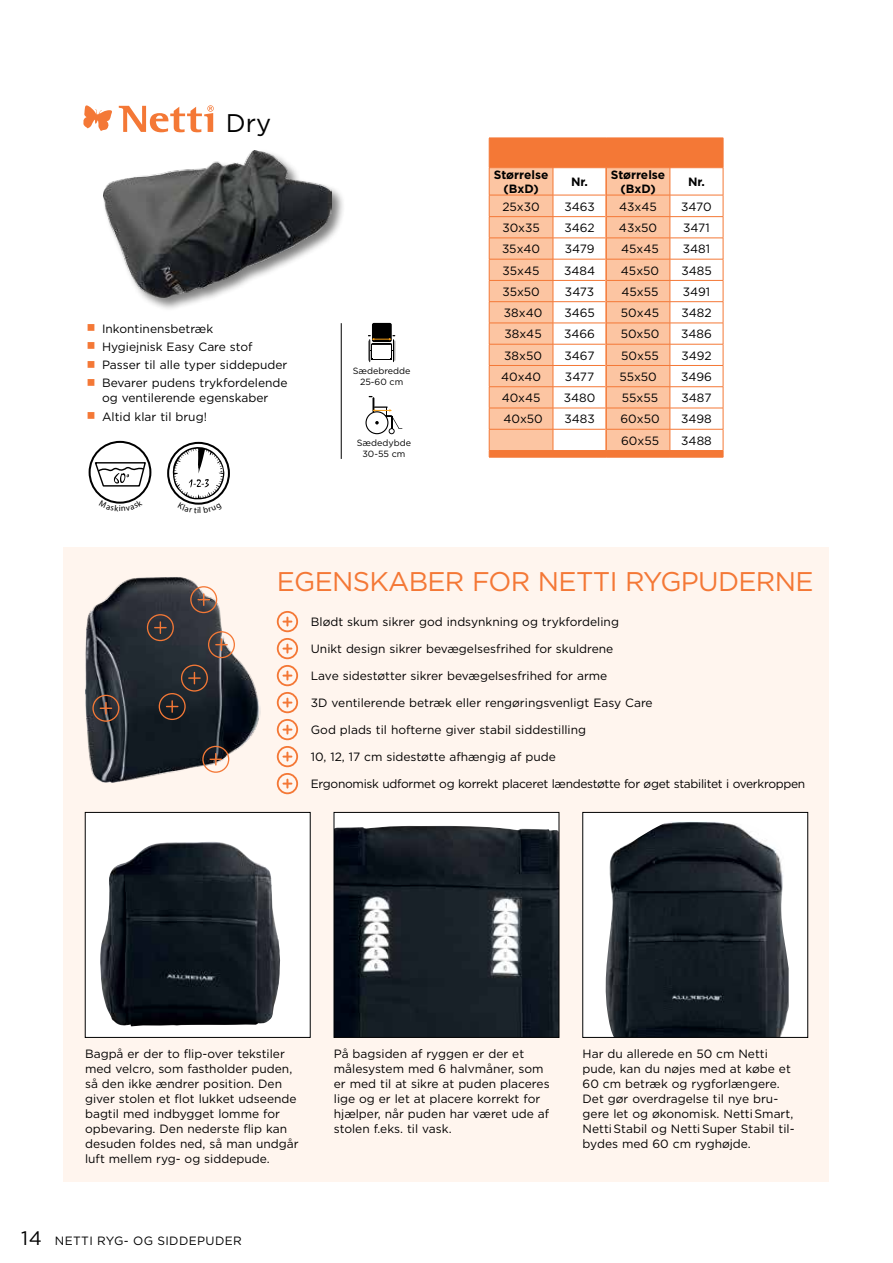
<style>
.page{position:relative;width:893px;height:1263px;background:#fff}
.page>*{position:absolute;margin:0;border:0;box-sizing:border-box;transform-origin:0 0}
.t1{font:27px "Gotham";letter-spacing:-.025em;color:#f47836}
.t2{font:25.5px "Gotham";color:#000}
.t3{font:12px/15px "Gotham";color:#000}
.t4{font:12px "Gotham";letter-spacing:-.025em;color:#000}
.t5{font:700 12px/13.5px "Gotham";color:#000;text-align:center}
.t6{font:9px/10.5px "Gotham";color:#000;text-align:center}
.t7{font:8.55px "Agfa Rotis Sans Serif";color:#000}
.s1{font-size:19.5px}
</style>
<div class="page">
<div style="left:102px;top:149px;width:244px;height:163px;background:#000;opacity:.5"></div>
<img style="left:103px;top:150px;width:229px;height:148px">
<svg style="left:83px;top:105px;width:29px;height:26px"></svg>
<svg style="left:119px;top:105px;width:95px;height:27px"></svg>
<div style="left:372px;top:323px;width:20px;height:19px;background:#000;border-radius:2px"></div>
<svg style="left:368px;top:335px;width:28px;height:27px"></svg>
<svg style="left:365px;top:411px;width:23px;height:23px"></svg>
<div style="left:367px;top:412px;width:20px;height:21px;background:#fff;border-radius:50%"></div>
<svg style="left:369px;top:396px;width:33px;height:38px"></svg>
<hr style="left:341px;top:323px;width:1px;height:136px;background:#000">
<div style="left:64px;top:547px;width:765px;height:635px;background:#fff5ee"></div>
<div style="left:85px;top:812px;width:225px;height:225px;background:#fff"></div>
<img style="left:100px;top:842px;width:180px;height:185px">
<div style="left:583px;top:812px;width:225px;height:225px;background:#fff"></div>
<img style="left:605px;top:821px;width:184px;height:214px">
<div style="left:583px;top:812px;width:225px;height:225px;border:1px solid #000"></div>
<div style="left:334px;top:812px;width:225px;height:225px;background:#fff"></div>
<img style="left:336px;top:826px;width:221px;height:209px">
<div style="left:334px;top:812px;width:225px;height:225px;border:1px solid #000"></div>
<img style="left:86px;top:577px;width:175px;height:205px">
<div style="left:190px;top:586px;width:27px;height:27px;border:1px solid #f47836;border-radius:50%"></div>
<svg style="left:198px;top:594px;width:11px;height:11px"></svg>
<div style="left:208px;top:631px;width:27px;height:27px;border:1px solid #f47836;border-radius:50%"></div>
<svg style="left:216px;top:639px;width:11px;height:11px"></svg>
<div style="left:147px;top:614px;width:27px;height:27px;border:1px solid #f47836;border-radius:50%"></div>
<svg style="left:155px;top:622px;width:11px;height:11px"></svg>
<div style="left:181px;top:665px;width:27px;height:27px;border:1px solid #f47836;border-radius:50%"></div>
<svg style="left:189px;top:672px;width:11px;height:12px"></svg>
<div style="left:159px;top:693px;width:27px;height:27px;border:1px solid #f47836;border-radius:50%"></div>
<svg style="left:167px;top:701px;width:11px;height:11px"></svg>
<div style="left:202px;top:746px;width:27px;height:27px;border:1px solid #f47836;border-radius:50%"></div>
<svg style="left:210px;top:754px;width:11px;height:11px"></svg>
<div style="left:92px;top:695px;width:27px;height:27px;border:1px solid #f47836;border-radius:50%"></div>
<svg style="left:100px;top:703px;width:12px;height:11px"></svg>
<div style="left:89px;top:441px;width:62px;height:63px;border:2px solid #000;border-radius:50%"></div>
<svg style="left:94px;top:461px;width:53px;height:27px"></svg>
<svg style="left:168px;top:443px;width:61px;height:61px"></svg>
<div style="left:167px;top:442px;width:63px;height:63px;border:2px solid #000;border-radius:50%"></div>
<hr style="left:489px;top:457px;width:64px;height:1px;background:#f47836">
<hr style="left:553px;top:457px;width:53px;height:1px;background:#f47836">
<hr style="left:606px;top:457px;width:64px;height:1px;background:#f47836">
<hr style="left:670px;top:457px;width:53px;height:1px;background:#f47836">
<div style="left:277px;top:611px;width:21px;height:21px;border:2px solid #f47836;border-radius:50%"></div>
<svg style="left:283px;top:618px;width:8px;height:8px"></svg>
<div style="left:277px;top:638px;width:21px;height:21px;border:2px solid #f47836;border-radius:50%"></div>
<svg style="left:283px;top:645px;width:8px;height:8px"></svg>
<div style="left:277px;top:665px;width:21px;height:21px;border:2px solid #f47836;border-radius:50%"></div>
<svg style="left:283px;top:672px;width:8px;height:8px"></svg>
<div style="left:277px;top:692px;width:21px;height:21px;border:2px solid #f47836;border-radius:50%"></div>
<svg style="left:283px;top:699px;width:8px;height:8px"></svg>
<div style="left:277px;top:719px;width:21px;height:21px;border:2px solid #f47836;border-radius:50%"></div>
<svg style="left:283px;top:726px;width:8px;height:8px"></svg>
<div style="left:277px;top:746px;width:21px;height:21px;border:2px solid #f47836;border-radius:50%"></div>
<svg style="left:283px;top:753px;width:8px;height:8px"></svg>
<div style="left:277px;top:773px;width:21px;height:21px;border:2px solid #f47836;border-radius:50%"></div>
<svg style="left:283px;top:780px;width:8px;height:8px"></svg>
<svg style="left:103px;top:499px;width:34px;height:5px"></svg>
<svg style="left:489px;top:138px;width:235px;height:319px"></svg>
<svg style="left:172px;top:446px;width:52px;height:59px"></svg>
<h2 class="t2" style="left:226px;top:107px;width:47px">Dry</h2>
<p class="t3" style="left:102px;top:319px;width:187px;line-height:18.1px">Inkontinensbetræk<br>Hygiejnisk Easy Care stof<br>Passer til alle typer siddepuder<br>Bevarer pudens trykfordelende</p>
<p class="t3" style="left:102px;top:389px;width:168px;line-height:18.1px">og ventilerende egenskaber<br>Altid klar til brug!</p>
<p class="t7" style="left:211px;top:399px;width:4px">l</p>
<p class="t6" style="left:353px;top:365px;width:59px">Sædebredde<br>25-60 cm</p>
<p class="t6" style="left:357px;top:438px;width:56px">Sædedybde<br>30-55 cm</p>
<p class="t5" style="left:494px;top:168px;width:56px">Størrelse (BxD)</p>
<p class="t5" style="left:571px;top:175px;width:18px">Nr.</p>
<p class="t5" style="left:611px;top:168px;width:56px">Størrelse (BxD)</p>
<p class="t5" style="left:688px;top:175px;width:18px">Nr.</p>
<p class="t3" style="left:502px;top:199px;width:39px">25x30</p>
<p class="t3" style="left:564px;top:199px;width:32px">3463</p>
<p class="t3" style="left:619px;top:199px;width:39px">43x45</p>
<p class="t3" style="left:681px;top:199px;width:32px">3470</p>
<p class="t3" style="left:502px;top:220px;width:39px">30x35</p>
<p class="t3" style="left:564px;top:220px;width:32px">3462</p>
<p class="t3" style="left:619px;top:220px;width:40px">43x50</p>
<p class="t3" style="left:683px;top:220px;width:28px">3471</p>
<p class="t3" style="left:502px;top:241px;width:40px">35x40</p>
<p class="t3" style="left:565px;top:241px;width:31px">3479</p>
<p class="t3" style="left:621px;top:241px;width:39px">45x45</p>
<p class="t3" style="left:683px;top:241px;width:29px">3481</p>
<p class="t3" style="left:503px;top:263px;width:38px">35x45</p>
<p class="t3" style="left:564px;top:263px;width:33px">3484</p>
<p class="t3" style="left:621px;top:263px;width:40px">45x50</p>
<p class="t3" style="left:681px;top:263px;width:32px">3485</p>
<p class="t3" style="left:502px;top:284px;width:39px">35x50</p>
<p class="t3" style="left:565px;top:284px;width:31px">3473</p>
<p class="t3" style="left:622px;top:284px;width:38px">45x55</p>
<p class="t3" style="left:683px;top:284px;width:29px">3491</p>
<p class="t3" style="left:504px;top:305px;width:40px">38x40</p>
<p class="t3" style="left:564px;top:305px;width:32px">3465</p>
<p class="t3" style="left:621px;top:305px;width:40px">50x45</p>
<p class="t3" style="left:681px;top:305px;width:32px">3482</p>
<p class="t3" style="left:504px;top:326px;width:39px">38x45</p>
<p class="t3" style="left:564px;top:326px;width:32px">3466</p>
<p class="t3" style="left:621px;top:326px;width:40px">50x50</p>
<p class="t3" style="left:681px;top:326px;width:32px">3486</p>
<p class="t3" style="left:504px;top:348px;width:39px">38x50</p>
<p class="t3" style="left:565px;top:348px;width:32px">3467</p>
<p class="t3" style="left:621px;top:348px;width:39px">50x55</p>
<p class="t3" style="left:681px;top:348px;width:32px">3492</p>
<p class="t3" style="left:501px;top:369px;width:42px">40x40</p>
<p class="t3" style="left:565px;top:369px;width:31px">3477</p>
<p class="t3" style="left:619px;top:369px;width:39px">55x50</p>
<p class="t3" style="left:681px;top:369px;width:32px">3496</p>
<p class="t3" style="left:502px;top:390px;width:40px">40x45</p>
<p class="t3" style="left:564px;top:390px;width:33px">3480</p>
<p class="t3" style="left:622px;top:390px;width:38px">55x55</p>
<p class="t3" style="left:682px;top:390px;width:31px">3487</p>
<p class="t3" style="left:503px;top:411px;width:41px">40x50</p>
<p class="t3" style="left:564px;top:411px;width:32px">3483</p>
<p class="t3" style="left:620px;top:411px;width:41px">60x50</p>
<p class="t3" style="left:681px;top:411px;width:32px">3498</p>
<p class="t3" style="left:621px;top:433px;width:39px">60x55</p>
<p class="t3" style="left:681px;top:433px;width:32px">3488</p>
<h1 class="t1" style="left:277px;top:565px;width:20px">egenskaber</h1>
<h1 class="t1" style="left:472px;top:565px;width:101px">for Netti</h1>
<h1 class="t1" style="left:625px;top:565px;width:113px">rygpuderne</h1>
<p class="t3" style="left:311px;top:614px;width:310px">Blødt skum sikrer god indsynkning og trykfordeling</p>
<p class="t3" style="left:311px;top:641px;width:304px">U nikt design sikrer bevægelsesfrihed for skuldrene</p>
<p class="t3" style="left:311px;top:668px;width:298px">Lave sidestøtter sikrer bevægelsesfrihed for arme</p>
<p class="t3" style="left:311px;top:695px;width:343px">3D ventilerende betræk eller rengøringsvenligt Easy Care</p>
<p class="t3" style="left:311px;top:722px;width:277px">God plads til hofterne giver stabil siddestilling</p>
<p class="t3" style="left:311px;top:749px;width:246px">10, 12, 17 cm sidestøtte afhængig af pude</p>
<p class="t4" style="left:311px;top:776px;width:496px">Ergonomisk udformet og korrekt placeret lændestøtte for øget stabilitet i overkroppen</p>
<p class="t3" style="left:85px;top:1046px;width:215px">Bagpå er der to flip-over tekstiler med velcro, som fastholder puden, så den ikke ændrer position. Den giver stolen et flot lukket udseende bagtil med indbygget lomme for opbevaring. Den nederste flip kan desuden foldes ned, så man undgår luft mellem ryg- og siddepude.</p>
<p class="t3" style="left:334px;top:1046px;width:217px">På bagsiden af ryggen er der et målesystem med 6 halvmåner, som er med til at sikre at puden placeres lige og er let at placere korrekt for hjælper, når puden har været ude af stolen f.eks. til vask.</p>
<p class="t3" style="left:583px;top:1046px;width:214px">Har du allerede en 50 cm Netti pude, kan du nøjes med at købe et<br>60 cm betræk og rygforlængere.<br>Det gør overdragelse til nye bru&shy;gere let og økonomisk. Netti Smart,<br>Netti Stabil og Netti Super Stabil til&shy;bydes med 60 cm ryghøjde.</p>
<p class="t3" style="left:21px;top:1232px;width:42px"><span class="s1">14</span> netti</p>
<p class="t3" style="left:97px;top:1232px;width:69px">ryg- og sidde</p>
<p class="t3" style="left:197px;top:1232px;width:28px">puder</p>
</div>
